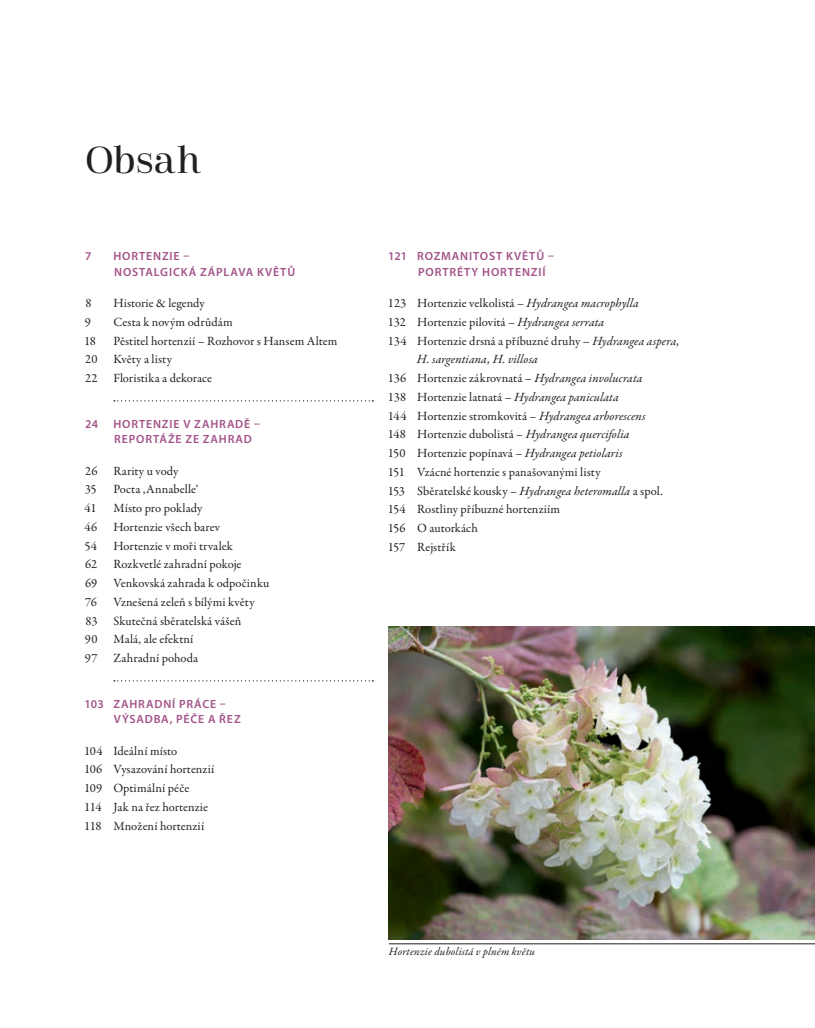
<style>
.page{position:relative;width:815px;height:1028px;background:#fff}
.page>*{position:absolute;margin:0;border:0;box-sizing:border-box;transform-origin:0 0}
.t1{font:37.5px "Cabrito Didone Nor Med";color:#231f20}
.t2{font:12.62px/18.8px "Garamond Premr Pro";letter-spacing:.005em;color:#231f20}
.t3{font:italic 12.62px "Garamond Premr Pro";letter-spacing:.005em;color:#231f20}
.t4{font:600 11.88px/15.6px "Myriad Pro";letter-spacing:.07em;color:#a3538a}
.t5{font:italic 11.25px "Garamond Premr Pro";letter-spacing:.015em;color:#231f20}
.s1{font-style:italic}
</style>
<div class="page">
<img style="left:389px;top:626px;width:426px;height:313px">
<hr style="left:389px;top:943px;width:426px;height:1px;background:#231f20">
<svg style="left:114px;top:400px;width:259px;height:1px"></svg>
<svg style="left:114px;top:680px;width:259px;height:1px"></svg>
<p class="t1" style="left:85px;top:138px;width:117px">Obsah</p>
<p class="t4" style="left:85px;top:248px;width:8px">7</p>
<p class="t4" style="left:113px;top:248px;width:183px">HORTENZIE –<br>NOSTALGICKÁ ZÁPLAVA KVĚTŮ</p>
<p class="t2" style="left:85px;top:294px;width:8px">8</p>
<p class="t2" style="left:113px;top:294px;width:93px">Historie &amp; legendy</p>
<p class="t2" style="left:85px;top:313px;width:8px">9</p>
<p class="t2" style="left:113px;top:313px;width:121px">Cesta k novým odrůdám</p>
<p class="t2" style="left:84px;top:331px;width:13px">18</p>
<p class="t2" style="left:113px;top:331px;width:226px">Pěstitel hortenzií – Rozhovor s Hansem Altem</p>
<p class="t2" style="left:85px;top:350px;width:14px">20</p>
<p class="t2" style="left:113px;top:350px;width:60px">Květy a listy</p>
<p class="t2" style="left:85px;top:369px;width:14px">22</p>
<p class="t2" style="left:113px;top:369px;width:100px">Floristika a dekorace</p>
<p class="t4" style="left:85px;top:415px;width:15px">24</p>
<p class="t4" style="left:113px;top:415px;width:148px">HORTENZIE V ZAHRADĚ –<br>REPORTÁŽE ZE ZAHRAD</p>
<p class="t2" style="left:85px;top:461px;width:14px">26</p>
<p class="t2" style="left:113px;top:461px;width:66px">Rarity u vody</p>
<p class="t2" style="left:85px;top:480px;width:13px">35</p>
<p class="t2" style="left:113px;top:480px;width:87px">Pocta ‚Annabelle‘</p>
<p class="t2" style="left:85px;top:499px;width:14px">41</p>
<p class="t2" style="left:113px;top:499px;width:91px">Místo pro poklady</p>
<p class="t2" style="left:85px;top:518px;width:14px">46</p>
<p class="t2" style="left:113px;top:518px;width:108px">Hortenzie všech barev</p>
<p class="t2" style="left:84px;top:536px;width:14px">54</p>
<p class="t2" style="left:113px;top:536px;width:121px">Hortenzie v moři trvalek</p>
<p class="t2" style="left:85px;top:555px;width:14px">62</p>
<p class="t2" style="left:113px;top:555px;width:130px">Rozkvetlé zahradní pokoje</p>
<p class="t2" style="left:85px;top:574px;width:14px">69</p>
<p class="t2" style="left:113px;top:574px;width:158px">Venkovská zahrada k odpočinku</p>
<p class="t2" style="left:85px;top:593px;width:13px">76</p>
<p class="t2" style="left:113px;top:593px;width:143px">Vznešená zeleň s bílými květy</p>
<p class="t2" style="left:85px;top:611px;width:14px">83</p>
<p class="t2" style="left:113px;top:611px;width:129px">Skutečná sběratelská vášeň</p>
<p class="t2" style="left:85px;top:630px;width:14px">90</p>
<p class="t2" style="left:113px;top:630px;width:82px">Malá, ale efektní</p>
<p class="t2" style="left:85px;top:649px;width:14px">97</p>
<p class="t2" style="left:113px;top:649px;width:86px">Zahradní pohoda</p>
<p class="t4" style="left:114px;top:695px;width:128px;text-indent:-29px">103 ZAHRADNÍ PRÁCE –<br>VÝSADBA, PÉČE A ŘEZ</p>
<p class="t2" style="left:84px;top:741px;width:132px">104 Ideální místo<br>106 Vysazování hortenzií<br>109 Optimální péče<br>114 Jak na řez hortenzie<br>118 Množení hortenzií</p>
<p class="t4" style="left:418px;top:248px;width:137px;text-indent:-30px">121 ROZMANITOST KVĚTŮ –<br>PORTRÉTY HORTENZIÍ</p>
<p class="t2" style="left:388px;top:294px;width:252px">123 Hortenzie velkolistá – <span class="s1">Hydrangea macrophylla</span></p>
<p class="t2" style="left:388px;top:313px;width:218px">132 Hortenzie pilovitá – <span class="s1">Hydrangea serrata</span></p>
<p class="t2" style="left:388px;top:331px;width:293px">134 Hortenzie drsná a příbuzné druhy – <span class="s1">Hydrangea aspera,</span></p>
<p class="t3" style="left:417px;top:351px;width:123px">H. sargentiana, H. villosa</p>
<p class="t2" style="left:388px;top:369px;width:256px">136 Hortenzie zákrovnatá – <span class="s1">Hydrangea involucrata</span></p>
<p class="t2" style="left:388px;top:388px;width:232px">138 Hortenzie latnatá – <span class="s1">Hydrangea paniculata</span></p>
<p class="t2" style="left:388px;top:406px;width:259px">144 Hortenzie stromkovitá – <span class="s1">Hydrangea arborescens</span></p>
<p class="t2" style="left:388px;top:425px;width:243px">148 Hortenzie dubolistá – <span class="s1">Hydrangea quercifolia</span></p>
<p class="t2" style="left:388px;top:444px;width:236px">150 Hortenzie popínavá – <span class="s1">Hydrangea petiolaris</span></p>
<p class="t2" style="left:388px;top:463px;width:214px">151 Vzácné hortenzie s panašovanými listy</p>
<p class="t2" style="left:388px;top:481px;width:276px">153 Sběratelské kousky – <span class="s1">Hydrangea heteromalla</span> a spol.</p>
<p class="t2" style="left:388px;top:500px;width:174px">154 Rostliny příbuzné hortenziím</p>
<p class="t2" style="left:388px;top:519px;width:91px">156 O autorkách</p>
<p class="t2" style="left:388px;top:538px;width:69px">157 Rejstřík</p>
<p class="t5" style="left:389px;top:944px;width:148px">Hortenzie dubolistá v plném květu</p>
</div>
